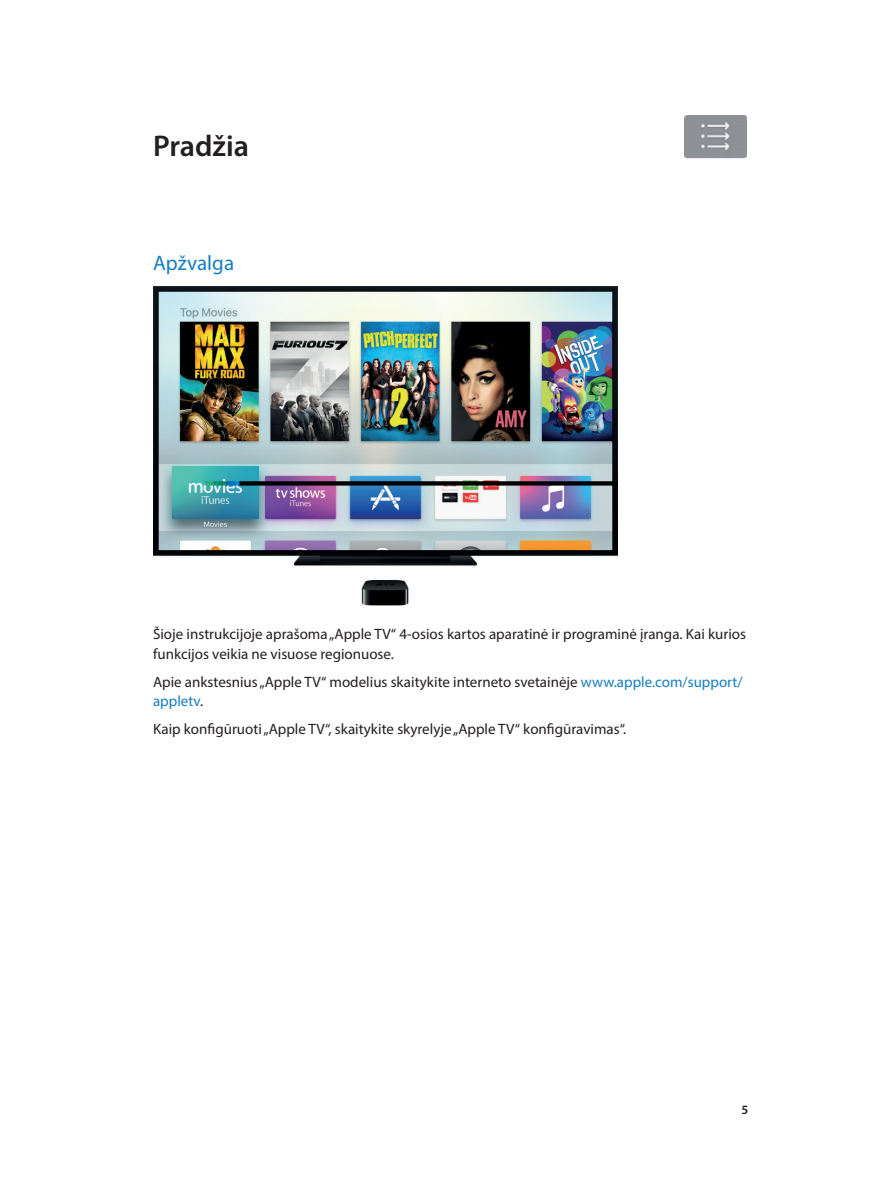
<style>
.page{position:relative;width:893px;height:1187px;background:#fff}
.page>*{position:absolute;margin:0;border:0;box-sizing:border-box;transform-origin:0 0}
.t1{font:600 30px "Myriad Pro";color:#231f20}
.t2{font:21px "Myriad Pro";color:#147dc2}
.t3{font:15px/19.5px "Myriad Pro";color:#231f20}
.t4{font:600 12.75px "Myriad Pro";color:#231f20}
.s1{color:#147dc2}
</style>
<div class="page">
<img style="left:153px;top:286px;width:464px;height:319px">
<img style="left:684px;top:115px;width:63px;height:44px">
<h1 class="t1" style="left:153px;top:127px;width:97px">Pradžia</h1>
<h2 class="t2" style="left:153px;top:250px;width:83px">Apžvalga</h2>
<p class="t3" style="left:153px;top:624px;width:595px">Šioje instrukcijoje aprašoma „Apple TV“ 4-osios kartos aparatinė ir programinė įranga. Kai kurios funkcijos veikia ne visuose regionuose.</p>
<p class="t3" style="left:153px;top:671px;width:591px">Apie ankstesnius „Apple TV“ modelius skaitykite interneto svetainėje <span class="s1">www.apple.com/support/ appletv</span>.</p>
<p class="t3" style="left:153px;top:719px;width:475px">Kaip konfigūruoti „Apple TV“, skaitykite skyrelyje „Apple TV“ konfigūravimas“.</p>
<p class="t4" style="left:742px;top:1101px;width:8px">5</p>
</div>
